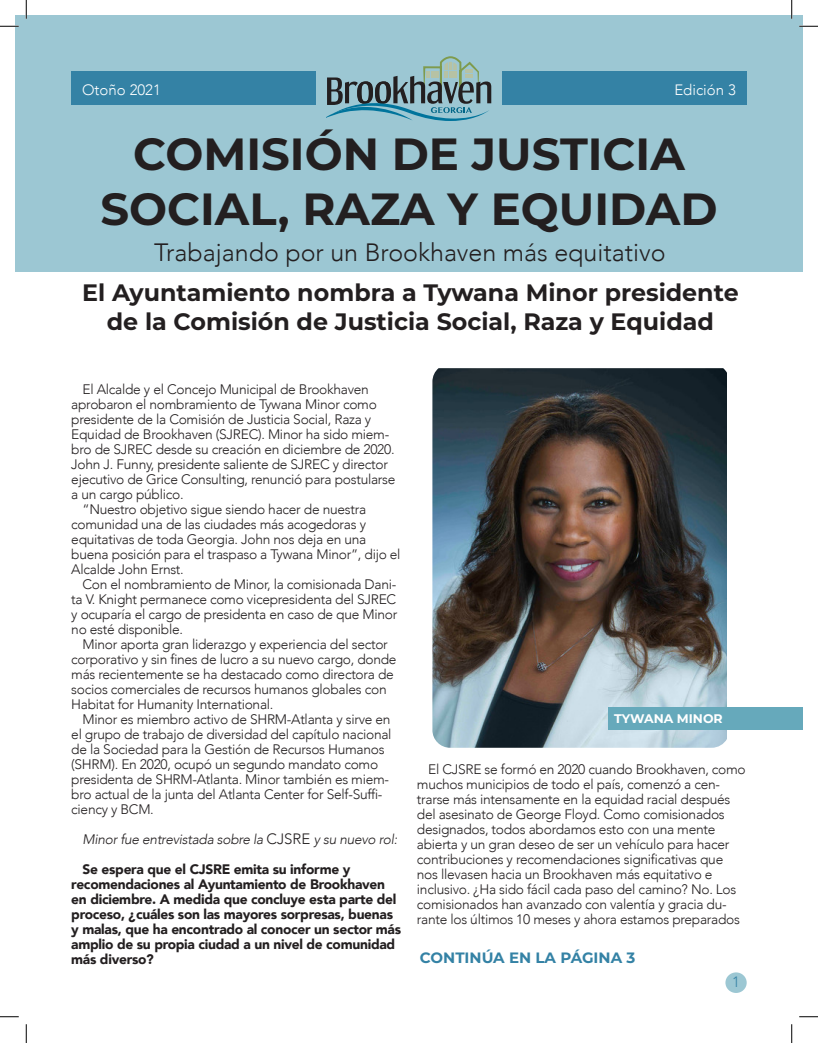
<style>
.page{position:relative;width:818px;height:1043px;background:#fff}
.page>*{position:absolute;margin:0;border:0;box-sizing:border-box;transform-origin:0 0}
.t1{font:700 45px "Montserrat";color:#231f20}
.t2{font:300 25px "Avenir";color:#231f20}
.t3{font:700 23.75px/28.5px "Montserrat";color:#231f20;text-align:center}
.t4{font:700 15px "Montserrat";color:#3482a5}
.t5{font:300 15px "Avenir";color:#fff}
.t6{font:300 15px "Avenir";color:#3482a5}
.t7{font:300 13.75px/15px "Avenir";letter-spacing:-.02em;color:#231f20}
.t8{font:900 13.75px/15px "Avenir";letter-spacing:-.02em;color:#231f20}
.t9{font:italic 300 13.75px "Avenir";letter-spacing:-.02em;color:#231f20}
.t10{font:700 12.5px "Montserrat";color:#fff}
.s1{font-style:normal;font-size:15px}
</style>
<div class="page">
<div style="left:15px;top:15px;width:787px;height:256px;background:#9cc7d3"></div>
<div style="left:71px;top:71px;width:245px;height:34px;background:#3482a5"></div>
<div style="left:502px;top:71px;width:244px;height:34px;background:#3482a5"></div>
<div style="left:725px;top:972px;width:21px;height:20px;background:#9cc7d3;border-radius:50%"></div>
<svg style="left:326px;top:56px;width:165px;height:65px"></svg>
<img style="left:432px;top:368px;width:295px;height:379px">
<div style="left:609px;top:707px;width:193px;height:22px;background:#66a9bb"></div>
<svg style="left:0;top:25px;width:19px;height:2px"></svg>
<svg style="left:799px;top:25px;width:19px;height:2px"></svg>
<svg style="left:0;top:1016px;width:19px;height:1px"></svg>
<svg style="left:799px;top:1016px;width:19px;height:1px"></svg>
<svg style="left:25px;top:0;width:2px;height:19px"></svg>
<svg style="left:25px;top:1024px;width:2px;height:18px"></svg>
<svg style="left:791px;top:0;width:1px;height:19px"></svg>
<svg style="left:791px;top:1024px;width:1px;height:18px"></svg>
<p class="t5" style="left:674px;top:81px;width:63px">Edición 3</p>
<p class="t5" style="left:82px;top:81px;width:80px">Otoño 2021</p>
<p class="t1" style="left:133px;top:122px;width:553px">COMISIÓN DE JUSTICIA</p>
<p class="t1" style="left:100px;top:176px;width:618px">SOCIAL, RAZA Y EQUIDAD</p>
<p class="t2" style="left:154px;top:237px;width:513px">Trabajando por un Brookhaven más equitativo</p>
<p class="t3" style="left:82px;top:277px;width:658px">El Ayuntamiento nombra a Tywana Minor presidente de la Comisión de Justicia Social, Raza y Equidad</p>
<p class="t7" style="left:71px;top:381px;width:325px;text-indent:11px">El Alcalde y el Concejo Municipal de Brookhaven aprobaron el nombramiento de Tywana Minor como presidente de la Comisión de Justicia Social, Raza y Equidad de Brookhaven (SJREC). Minor ha sido miem&shy;bro de SJREC desde su creación en diciembre de 2020.<br>John J. Funny, presidente saliente de SJREC y director ejecutivo de Grice Consulting, renunció para postularse a un cargo público.</p>
<p class="t7" style="left:71px;top:501px;width:331px;text-indent:11px">“Nuestro objetivo sigue siendo hacer de nuestra comunidad una de las ciudades más acogedoras y equitativas de toda Georgia. John nos deja en una buena posición para el traspaso a Tywana Minor”, dijo el Alcalde John Ernst.</p>
<p class="t7" style="left:71px;top:576px;width:327px;text-align:justify;text-indent:11px">Con el nombramiento de Minor, la comisionada Dani&shy;ta V. Knight permanece como vicepresidenta del SJREC y ocuparía el cargo de presidenta en caso de que Minor no esté disponible.</p>
<p class="t7" style="left:71px;top:636px;width:327px;text-indent:11px">Minor aporta gran liderazgo y experiencia del sector corporativo y sin fines de lucro a su nuevo cargo, donde más recientemente se ha destacado como directora de socios comerciales de recursos humanos globales con Habitat for Humanity International.</p>
<p class="t7" style="left:71px;top:711px;width:322px;text-indent:11px">Minor es miembro activo de SHRM-Atlanta y sirve en el grupo de trabajo de diversidad del capítulo nacional de la Sociedad para la Gestión de Recursos Humanos (SHRM). En 2020, ocupó un segundo mandato como presidenta de SHRM-Atlanta. Minor también es miem&shy;bro actual de la junta del Atlanta Center for Self-Suffi&shy;ciency y BCM.</p>
<p class="t9" style="left:82px;top:831px;width:316px">Minor fue entrevistada sobre la <span class="s1">CJSRE</span> y su nuevo rol:</p>
<p class="t8" style="left:71px;top:861px;width:331px;text-indent:11px">Se espera que el CJSRE emita su informe y recomendaciones al Ayuntamiento de Brookhaven en diciembre. A medida que concluye esta parte del proceso, ¿cuáles son las mayores sorpresas, buenas y malas, que ha encontrado al conocer un sector más amplio de su propia ciudad a un nivel de comunidad más diverso?</p>
<p class="t10" style="left:614px;top:709px;width:110px">TYWANA MINOR</p>
<p class="t7" style="left:417px;top:761px;width:330px;text-indent:11px">El CJSRE se formó en 2020 cuando Brookhaven, como muchos municipios de todo el país, comenzó a cen&shy;trarse más intensamente en la equidad racial después del asesinato de George Floyd. Como comisionados designados, todos abordamos esto con una mente abierta y un gran deseo de ser un vehículo para hacer contribuciones y recomendaciones significativas que nos llevasen hacia un Brookhaven más equitativo e inclusivo. ¿Ha sido fácil cada paso del camino? No. Los comisionados han avanzado con valentía y gracia du&shy;rante los últimos 10 meses y ahora estamos preparados</p>
<p class="t4" style="left:420px;top:946px;width:217px">CONTINÚA EN LA PÁGINA 3</p>
<p class="t6" style="left:732px;top:973px;width:9px">1</p>
</div>
